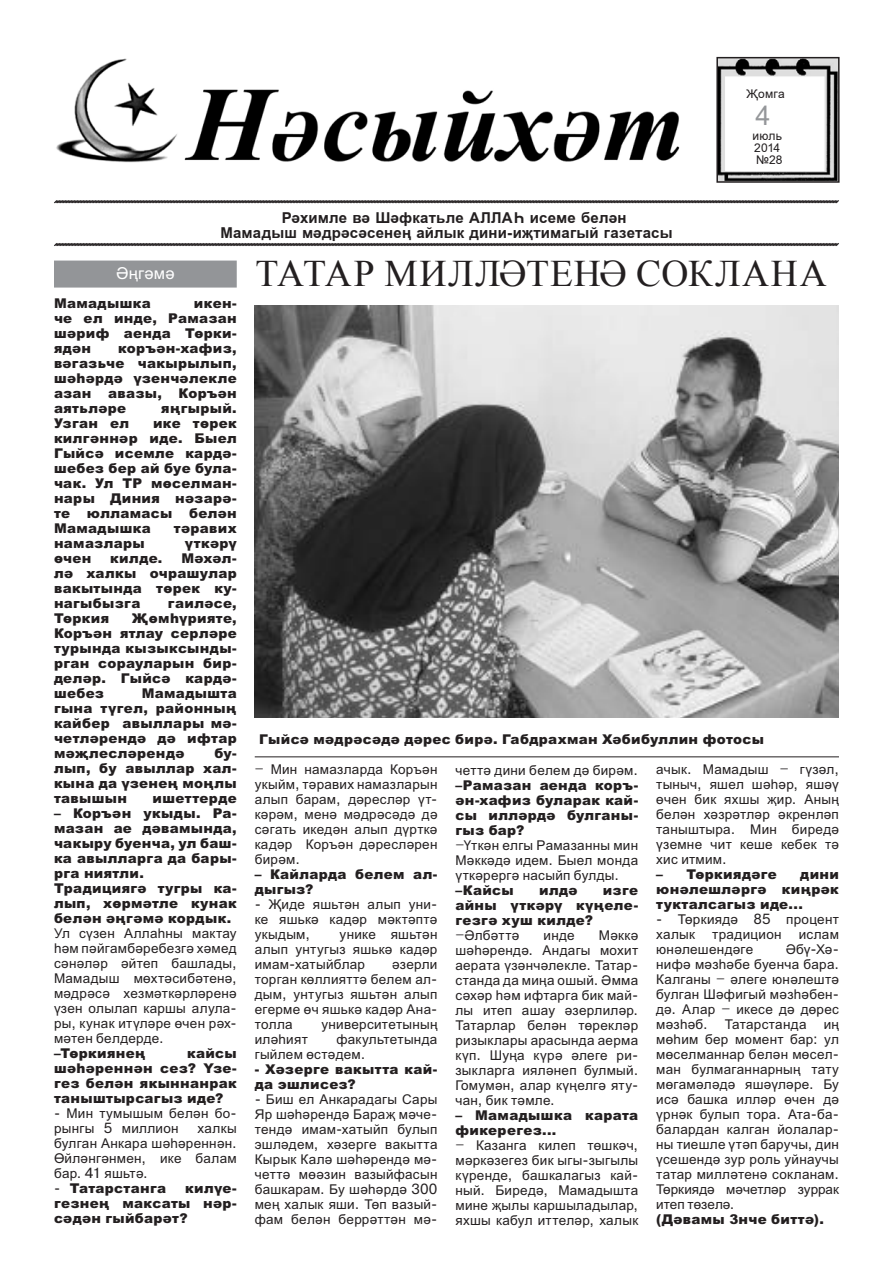
<style>
.page{position:relative;width:893px;height:1263px;background:#fff}
.page>*{position:absolute;margin:0;border:0;box-sizing:border-box;transform-origin:0 0}
.t1{font:37.5px "Times New Roman";letter-spacing:.025em;color:#231f20}
.t2{font:27px "Arial TCR";color:#95979a}
.t3{font:16.5px "TT Arial";letter-spacing:.01em;color:#fff}
.t4{font:700 15px/15px "Arial TCR";letter-spacing:.01em;color:#231f20}
.t5{font:13.5px/15px "TT Arial";letter-spacing:.02em;color:#231f20;text-align:justify}
.t6{font:900 13.5px/15px "TT Arial";letter-spacing:.025em;color:#231f20;text-align:justify}
.t7{font:12px/12px "Arial TCR";letter-spacing:.01em;color:#231f20}
.s1{font-weight:400}
</style>
<div class="page">
<svg style="left:54px;top:200px;width:785px;height:4px;background:#777575"></svg>
<img style="left:719px;top:60px;width:118px;height:120px">
<div style="left:716px;top:57px;width:124px;height:126px;border:2px solid #231f20"></div>
<div style="left:725px;top:76px;width:99px;height:95px;background:#fff"></div>
<svg style="left:54px;top:243px;width:785px;height:3px;background:#4d494a"></svg>
<img style="left:56px;top:58px;width:624px;height:105px">
<hr style="left:255px;top:757px;width:584px;height:1px;background:#231f20">
<img style="left:255px;top:306px;width:584px;height:412px">
<div style="left:54px;top:261px;width:183px;height:27px;background:#939598"></div>
<p class="t4" style="left:220px;top:210px;width:454px;text-indent:61px">Рђхимле вђ Шђфкатьле АЛЛАЏ исеме белђн<br>Мамадыш мђдрђсђсенећ айлык дини-иќтимагый газетасы</p>
<p class="t7" style="left:747px;top:87px;width:40px">Ќомга</p>
<h2 class="t2" style="left:756px;top:97px;width:17px">4</h2>
<p class="t7" style="left:753px;top:130px;width:31px">июль<br>2014 №28</p>
<p class="t3" style="left:116px;top:264px;width:60px">Әңгәмә</p>
<h1 class="t1" style="left:255px;top:247px;width:573px">ТАТАР МИЛЛӘТЕНӘ СОКЛАНА</h1>
<p class="t6" style="left:54px;top:295px;width:98px">Мамадышка</p>
<p class="t6" style="left:54px;top:295px;width:184px;text-indent:140px">икен&shy;че ел инде, Рамазан шәриф аенда Төрки&shy;ядән</p>
<p class="t6" style="left:54px;top:340px;width:184px;text-indent:64px">коръән-хафиз, вәгазьче чакырылып, шәһәрдә үзенчәлекле азан авазы, Коръән аятьләре</p>
<p class="t6" style="left:161px;top:400px;width:77px">яңгырый.</p>
<p class="t6" style="left:54px;top:415px;width:77px">Узган ел</p>
<p class="t6" style="left:54px;top:415px;width:184px;text-indent:99px">ике төрек килгәннәр иде. Быел Гыйсә исемле кардә&shy;шебез бер ай буе була&shy;чак. Ул ТР мөселман&shy;нары Диния нәзарә&shy;те юлламасы белән Мамадышка</p>
<p class="t6" style="left:174px;top:520px;width:64px">тәравих</p>
<p class="t6" style="left:54px;top:535px;width:92px">намазлары</p>
<p class="t6" style="left:185px;top:535px;width:53px">үткәрү</p>
<p class="t6" style="left:54px;top:550px;width:39px">өчен</p>
<p class="t6" style="left:110px;top:550px;width:54px">килде.</p>
<p class="t6" style="left:54px;top:550px;width:184px;text-indent:127px">Мәхәл&shy;лә халкы очрашулар вакытында төрек ку&shy;нагыбызга</p>
<p class="t6" style="left:168px;top:595px;width:70px">гаиләсе,</p>
<p class="t6" style="left:54px;top:610px;width:184px;text-indent:78px">Җөмһүрияте, Коръән ятлау серләре турында кызыксынды&shy;рган сорауларын бир&shy;деләр. Гыйсә кардә&shy;шебез</p>
<p class="t6" style="left:54px;top:610px;width:57px">Төркия</p>
<p class="t6" style="left:54px;top:685px;width:184px;text-indent:88px">Мамадышта гына түгел, районның кайбер авыллары мә&shy;четләрендә дә ифтар мәҗлесләрендә</p>
<p class="t6" style="left:54px;top:745px;width:184px;text-indent:161px">бу&shy;лып, бу авыллар хал&shy;кына да үзенең моңлы тавышын</p>
<p class="t6" style="left:153px;top:790px;width:86px">ишеттерде</p>
<p class="t6" style="left:54px;top:805px;width:184px;text-align:left">– Коръән укыды. Ра&shy;мазан ае дәвамында, чакыру буенча, ул баш&shy;ка авылларга да бары&shy;рга ниятли.<br>Традициягә тугры ка&shy;лып, хөрмәтле кунак белән әңгәмә кордык.</p>
<p class="t5" style="left:54px;top:925px;width:184px">Ул сүзен Аллаһны мактау һәм пәйгамбәребезгә хәмед сәнәләр әйтеп башлады, Мамадыш мөхтәсибәтенә, мәдрәсә хезмәткәрләренә үзен олылап каршы алула&shy;ры, кунак итүләре өчен рәх&shy;мәтен белдерде.</p>
<p class="t6" style="left:54px;top:1045px;width:93px">–Төркиянең</p>
<p class="t6" style="left:54px;top:1045px;width:184px;text-indent:133px">кайсы шәһәреннән сез? Үзе&shy;гез белән якыннанрак таныштырсагыз иде?</p>
<p class="t5" style="left:54px;top:1105px;width:184px">- Мин тумышым белән бо&shy;рынгы 5 миллион</p>
<p class="t5" style="left:54px;top:1120px;width:184px;text-indent:144px">халкы булган Анкара шәһәреннән.<br>Өйләнгәнмен, ике балам бар. 41 яшьтә.</p>
<p class="t6" style="left:54px;top:1180px;width:114px"><span class="s1">-</span> Татарстанга</p>
<p class="t6" style="left:54px;top:1180px;width:184px;text-indent:131px">килүе&shy;гезнең максаты нәр&shy;сәдән гыйбарәт?</p>
<p class="t6" style="left:259px;top:732px;width:506px">Гыйсә мәдрәсәдә дәрес бирә. Габдрахман Хәбибуллин фотосы</p>
<p class="t5" style="left:255px;top:762px;width:184px">– Мин намазларда Коръән укыйм, тәравих намазларын алып барам, дәресләр үт&shy;кәрәм, менә мәдрәсәдә дә сәгать икедән алып дүрткә кадәр Коръән дәресләрен бирәм.</p>
<p class="t6" style="left:255px;top:867px;width:184px">– Кайларда белем ал&shy;дыгыз?</p>
<p class="t5" style="left:255px;top:897px;width:184px">- Җиде яшьтән алып уни&shy;ке яшькә кадәр мәктәптә укыдым,</p>
<p class="t5" style="left:255px;top:927px;width:184px;text-indent:85px">унике яшьтән алып унтугыз яшькә кадәр имам-хатыйблар</p>
<p class="t5" style="left:255px;top:957px;width:184px;text-indent:137px">әзерли торган көллияттә белем ал&shy;дым, унтугыз яшьтән алып егерме өч яшькә кадәр Ана&shy;толла</p>
<p class="t5" style="left:321px;top:1017px;width:118px">университетының</p>
<p class="t5" style="left:255px;top:1032px;width:184px;text-indent:82px">факультетында гыйлем өстәдем.</p>
<p class="t6" style="left:255px;top:1062px;width:184px">- Хәзерге вакытта кай&shy;да эшлисез?</p>
<p class="t5" style="left:255px;top:1092px;width:184px">- Биш ел Анкарадагы Сары Яр шәһәрендә Бараҗ мәче&shy;тендә имам-хатыйп булып эшләдем, хәзерге вакытта Кырык Калә шәһәрендә мә&shy;четтә мөәзин вазыйфасын башкарам. Бу шәһәрдә 300 мең халык яши. Төп вазый&shy;фам белән беррәттән мә-</p>
<p class="t5" style="left:255px;top:1032px;width:55px">иләһият</p>
<p class="t5" style="left:455px;top:763px;width:184px">четтә дини белем дә бирәм.</p>
<p class="t6" style="left:455px;top:778px;width:184px">–Рамазан аенда коръ&shy;ән-хафиз буларак кай&shy;сы илләрдә булганы&shy;гыз бар?</p>
<p class="t5" style="left:455px;top:838px;width:184px">–Үткән елгы Рамазанны мин Мәккәдә идем. Быел монда үткәрергә насыйп булды.</p>
<p class="t6" style="left:455px;top:883px;width:60px">–Кайсы</p>
<p class="t6" style="left:539px;top:883px;width:40px">илдә</p>
<p class="t6" style="left:455px;top:883px;width:184px;text-indent:147px">изге айны үткәрү күңеле&shy;гезгә хуш килде?</p>
<p class="t5" style="left:455px;top:928px;width:65px">–Әлбәттә</p>
<p class="t5" style="left:543px;top:928px;width:33px">инде</p>
<p class="t5" style="left:455px;top:928px;width:184px;text-indent:143px">Мәккә шәһәрендә. Андагы мохит аерата үзәнчәлекле. Татар&shy;станда да миңа ошый. Әмма сәхәр һәм ифтарга бик май&shy;лы итеп ашау әзерлиләр.<br>Татарлар белән төрекләр ризыклары арасында аерма күп. Шуңа күрә әлеге ри&shy;зыкларга ияләнеп булмый.<br>Гомумән, алар күңелгә яту&shy;чан, бик тәмле.</p>
<p class="t6" style="left:455px;top:1108px;width:184px">– Мамадышка карата фикерегез...</p>
<p class="t5" style="left:455px;top:1138px;width:184px">– Казанга килеп төшкәч, мәркәзегез бик ыгы-зыгылы күренде, башкалагыз кай&shy;ный. Биредә, Мамадышта мине җылы каршыладылар, яхшы кабул иттеләр, халык</p>
<p class="t5" style="left:656px;top:761px;width:184px">ачык. Мамадыш – гүзәл, тыныч, яшел шәһәр, яшәү өчен бик яхшы җир. Аның белән хәзрәтләр әкренләп таныштыра. Мин биредә үземне чит кеше кебек тә хис итмим.</p>
<p class="t6" style="left:656px;top:866px;width:122px">– Төркиядәге</p>
<p class="t6" style="left:656px;top:866px;width:184px;text-indent:144px">дини юнәлешләргә киңрәк тукталсагыз иде...</p>
<p class="t5" style="left:656px;top:911px;width:184px">- Төркиядә 85 процент халык</p>
<p class="t5" style="left:712px;top:926px;width:71px">традицион</p>
<p class="t5" style="left:799px;top:926px;width:42px">ислам</p>
<p class="t5" style="left:656px;top:941px;width:99px">юнәлешендәге</p>
<p class="t5" style="left:656px;top:941px;width:184px;text-indent:130px">Әбү-Хә&shy;нифә мәзһәбе буенча бара.<br>Калганы – әлеге юнәлештә булган Шәфигый мәзһәбен&shy;дә. Алар – икесе дә дөрес мәзһәб.</p>
<p class="t5" style="left:725px;top:1016px;width:83px">Татарстанда</p>
<p class="t5" style="left:656px;top:1016px;width:184px;text-indent:167px">иң мөһим бер момент бар: ул мөселманнар белән мөсел&shy;ман булмаганнарның тату мөгамәләдә яшәүләре. Бу исә башка илләр өчен дә үрнәк булып тора. Ата-ба&shy;балардан калган йолалар&shy;ны тиешле үтәп баручы, дин үсешендә зур роль уйнаучы татар милләтенә сокланам.<br>Төркиядә мәчетләр зуррак итеп төзелә.</p>
<p class="t6" style="left:656px;top:1211px;width:169px">(Дәвамы 3нче биттә).</p>
</div>
